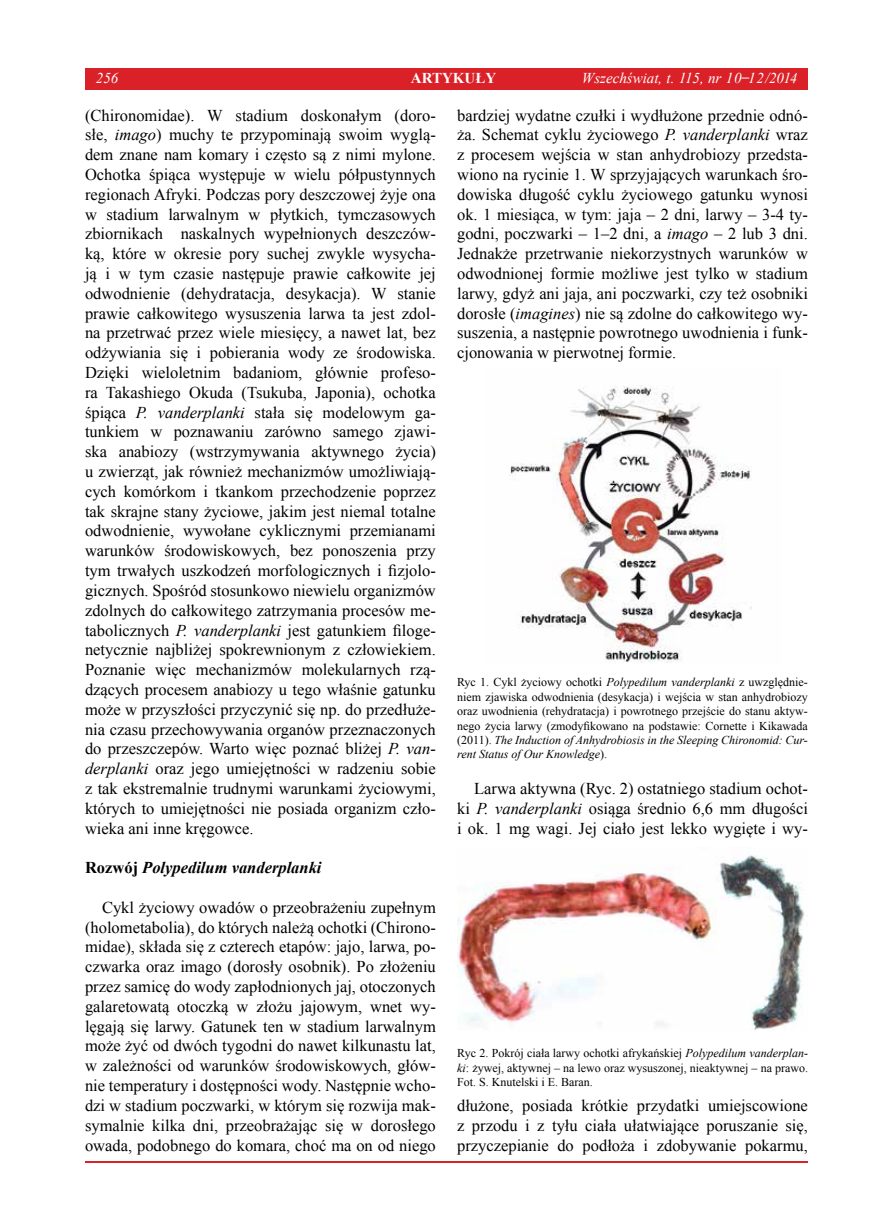
<style>
.page{position:relative;width:893px;height:1225px;background:#fff}
.page>*{position:absolute;margin:0;border:0;box-sizing:border-box;transform-origin:0 0}
.t1{font:16.5px/19.8px "Times New Roman";color:#000;text-align:justify}
.t2{font:italic 700 16.5px "Times New Roman";color:#000}
.t3{font:italic 15px "Times New Roman";color:#fff}
.t4{font:700 15px "Times New Roman";color:#fff}
.t5{font:12px/14.4px "Times New Roman";color:#000;text-align:justify}
.s1{font-style:normal}
.s2{font-style:italic}
</style>
<div class="page">
<hr style="left:85px;top:1161px;width:723px;height:1px;background:#da2128">
<img style="left:457px;top:847px;width:348px;height:183px">
<div style="left:85px;top:68px;width:723px;height:21px;background:#da2128"></div>
<img style="left:509px;top:385px;width:243px;height:278px">
<p class="t3" style="left:96px;top:68px;width:24px">256</p>
<p class="t4" style="left:411px;top:68px;width:87px">ARTYKUŁY</p>
<p class="t3" style="left:582px;top:68px;width:217px">Wszechświat, t. 115, nr 10 <span class="s1">̶</span>12/2014</p>
<p class="t1" style="left:85px;top:105px;width:352px">(Chironomidae). W stadium doskonałym (doro&shy;słe, <span class="s2">imago</span>) muchy te przypominają swoim wyglą&shy;dem znane nam komary i często są z nimi mylone.<br>Ochotka śpiąca występuje w wielu półpustynnych regionach Afryki. Podczas pory deszczowej żyje ona w stadium larwalnym w płytkich, tymczasowych zbiornikach naskalnych wypełnionych deszczów&shy;ką, które w okresie pory suchej zwykle wysycha&shy;ją i w tym czasie następuje prawie całkowite jej odwodnienie (dehydratacja, desykacja). W stanie prawie całkowitego wysuszenia larwa ta jest zdol&shy;na przetrwać przez wiele miesięcy, a nawet lat, bez odżywiania się i pobierania wody ze środowiska.<br>Dzięki wieloletnim badaniom, głównie profeso&shy;ra Takashiego Okuda (Tsukuba, Japonia), ochotka śpiąca <span class="s2">P. vanderplanki</span> stała się modelowym ga&shy;tunkiem w poznawaniu zarówno samego zjawi&shy;ska anabiozy (wstrzymywania aktywnego życia) u zwierząt, jak również mechanizmów umożliwiają&shy;cych komórkom i tkankom przechodzenie poprzez tak skrajne stany życiowe, jakim jest niemal totalne odwodnienie, wywołane cyklicznymi przemianami warunków środowiskowych, bez ponoszenia przy tym trwałych uszkodzeń morfologicznych i fizjolo&shy;gicznych. Spośród stosunkowo niewielu organizmów zdolnych do całkowitego zatrzymania procesów me&shy;tabolicznych <span class="s2">P. vanderplanki</span> jest gatunkiem filoge&shy;netycznie najbliżej spokrewnionym z człowiekiem.<br>Poznanie więc mechanizmów molekularnych rzą&shy;dzących procesem anabiozy u tego właśnie gatunku może w przyszłości przyczynić się np. do przedłuże&shy;nia czasu przechowywania organów przeznaczonych do przeszczepów. Warto więc poznać bliżej <span class="s2">P. van&shy;derplanki</span> oraz jego umiejętności w radzeniu sobie z tak ekstremalnie trudnymi warunkami życiowymi, których to umiejętności nie posiada organizm czło&shy;wieka ani inne kręgowce.</p>
<p class="t2" style="left:85px;top:856px;width:238px"><span class="s1">Rozwój</span> Polypedilum vanderplanki</p>
<p class="t1" style="left:85px;top:897px;width:352px;text-indent:17px">Cykl życiowy owadów o przeobrażeniu zupełnym (holometabolia), do których należą ochotki (Chirono&shy;midae), składa się z czterech etapów: jajo, larwa, po&shy;czwarka oraz imago (dorosły osobnik). Po złożeniu przez samicę do wody zapłodnionych jaj, otoczonych galaretowatą otoczką w złożu jajowym, wnet wy&shy;lęgają się larwy. Gatunek ten w stadium larwalnym może żyć od dwóch tygodni do nawet kilkunastu lat, w zależności od warunków środowiskowych, głów&shy;nie temperatury i dostępności wody. Następnie wcho&shy;dzi w stadium poczwarki, w którym się rozwija mak&shy;symalnie kilka dni, przeobrażając się w dorosłego owada, podobnego do komara, choć ma on od niego</p>
<p class="t1" style="left:457px;top:105px;width:352px">bardziej wydatne czułki i wydłużone przednie odnó&shy;ża. Schemat cyklu życiowego <span class="s2">P. vanderplanki</span> wraz z procesem wejścia w stan anhydrobiozy przedsta&shy;wiono na rycinie 1. W sprzyjających warunkach śro&shy;dowiska długość cyklu życiowego gatunku wynosi ok. 1 miesiąca, w tym: jaja – 2 dni, larwy – 3-4 ty&shy;godni, poczwarki – 1–2 dni, a <span class="s2">imago</span> – 2 lub 3 dni.<br>Jednakże przetrwanie niekorzystnych warunków w odwodnionej formie możliwe jest tylko w stadium larwy, gdyż ani jaja, ani poczwarki, czy też osobniki dorosłe (<span class="s2">imagines</span>) nie są zdolne do całkowitego wy&shy;suszenia, a następnie powrotnego uwodnienia i funk&shy;cjonowania w pierwotnej formie.</p>
<p class="t5" style="left:457px;top:675px;width:352px">Ryc 1. Cykl życiowy ochotki <span class="s2">Polypedilum vanderplanki</span> z uwzględnie&shy;niem zjawiska odwodnienia (desykacja) i wejścia w stan anhydrobiozy oraz uwodnienia (rehydratacja) i powrotnego przejście do stanu aktyw&shy;nego życia larwy (zmodyfikowano na podstawie: Cornette i Kikawada (2011). <span class="s2">The Induction of Anhydrobiosis in the Sleeping Chironomid: Cur&shy;rent Status of Our Knowledge</span>).</p>
<p class="t1" style="left:457px;top:778px;width:352px;text-indent:17px">Larwa aktywna (Ryc. 2) ostatniego stadium ochot&shy;ki <span class="s2">P. vanderplanki</span> osiąga średnio 6,6 mm długości i ok. 1 mg wagi. Jej ciało jest lekko wygięte i wy-</p>
<p class="t5" style="left:457px;top:1045px;width:352px">Ryc 2. Pokrój ciała larwy ochotki afrykańskiej <span class="s2">Polypedilum vanderplan&shy;ki</span>: żywej, aktywnej – na lewo oraz wysuszonej, nieaktywnej – na prawo.<br>Fot. S. Knutelski i E. Baran.</p>
<p class="t1" style="left:457px;top:1095px;width:352px">dłużone, posiada krótkie przydatki umiejscowione z przodu i z tyłu ciała ułatwiające poruszanie się, przyczepianie do podłoża i zdobywanie pokarmu,</p>
</div>
